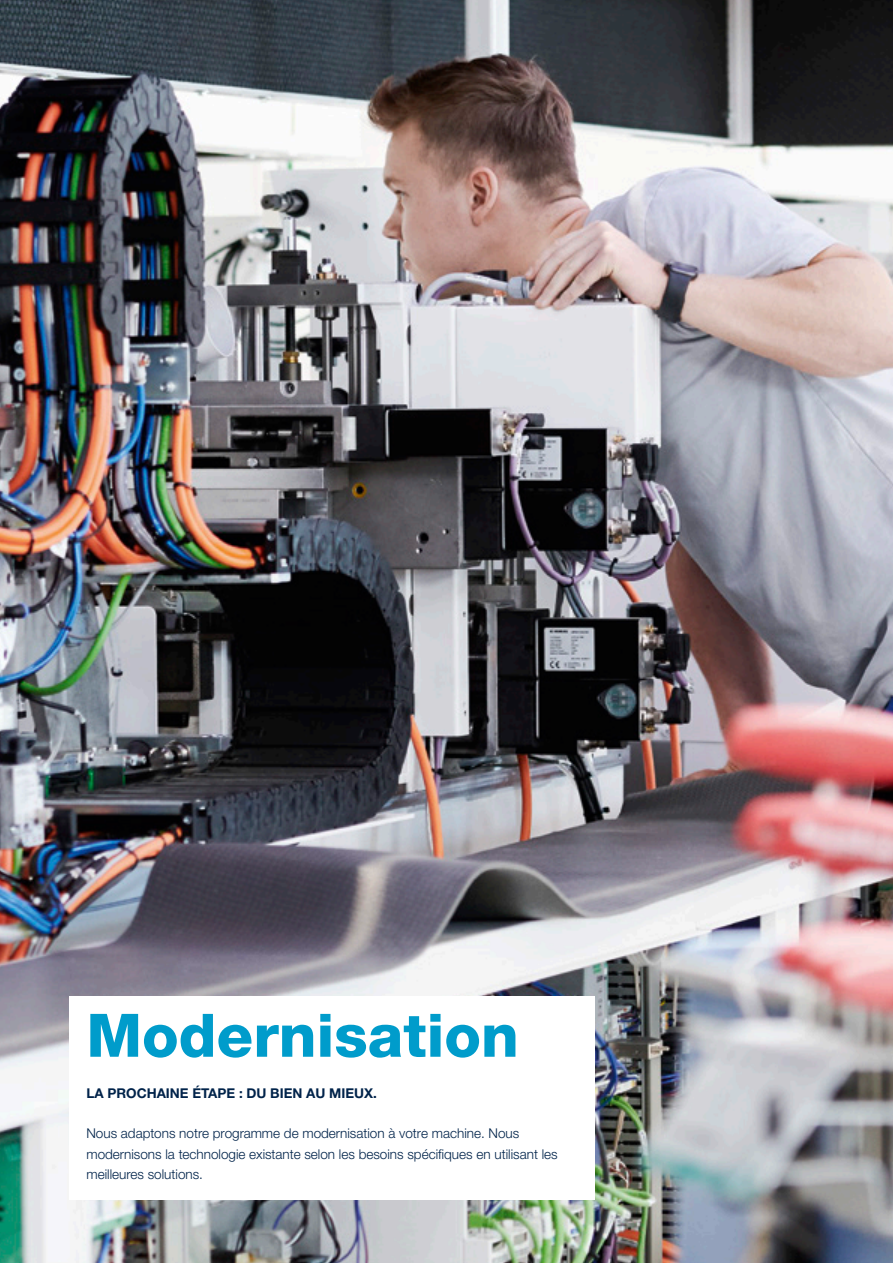
<style>
.page{position:relative;width:893px;height:1263px;background:#fff}
.page>*{position:absolute;margin:0;border:0;box-sizing:border-box;transform-origin:0 0}
.Headline_21pt_25_2_bluelight{font:800 60px "Helvetica Neue LTW1 G";color:#009ccb}
.Text_9pt_13_6_light_blue{font:300 13.5px/20.4px "Helvetica Neue LTW1 G";color:#00234a}
.Text_9pt_13_6_light_blue-2{font:700 13.5px "Helvetica Neue LTW1 G";color:#00234a}
</style>
<div class="page">
<img style="left:0;top:0;width:893px;height:1263px">
<div style="left:69px;top:996px;width:526px;height:203px;background:#fff"></div>
<p class="Headline_21pt_25_2_bluelight" style="left:86px;top:1000px;width:434px">Modernisation</p>
<p class="Text_9pt_13_6_light_blue-2" style="left:86px;top:1084px;width:292px">LA PROCHAINE ÉTAPE : DU BIEN AU MIEUX.</p>
<p class="Text_9pt_13_6_light_blue" style="left:86px;top:1123px;width:473px">Nous adaptons notre programme de modernisation à votre machine. Nous modernisons la technologie existante selon les besoins spécifiques en utilisant les meilleures solutions.</p>
</div>
